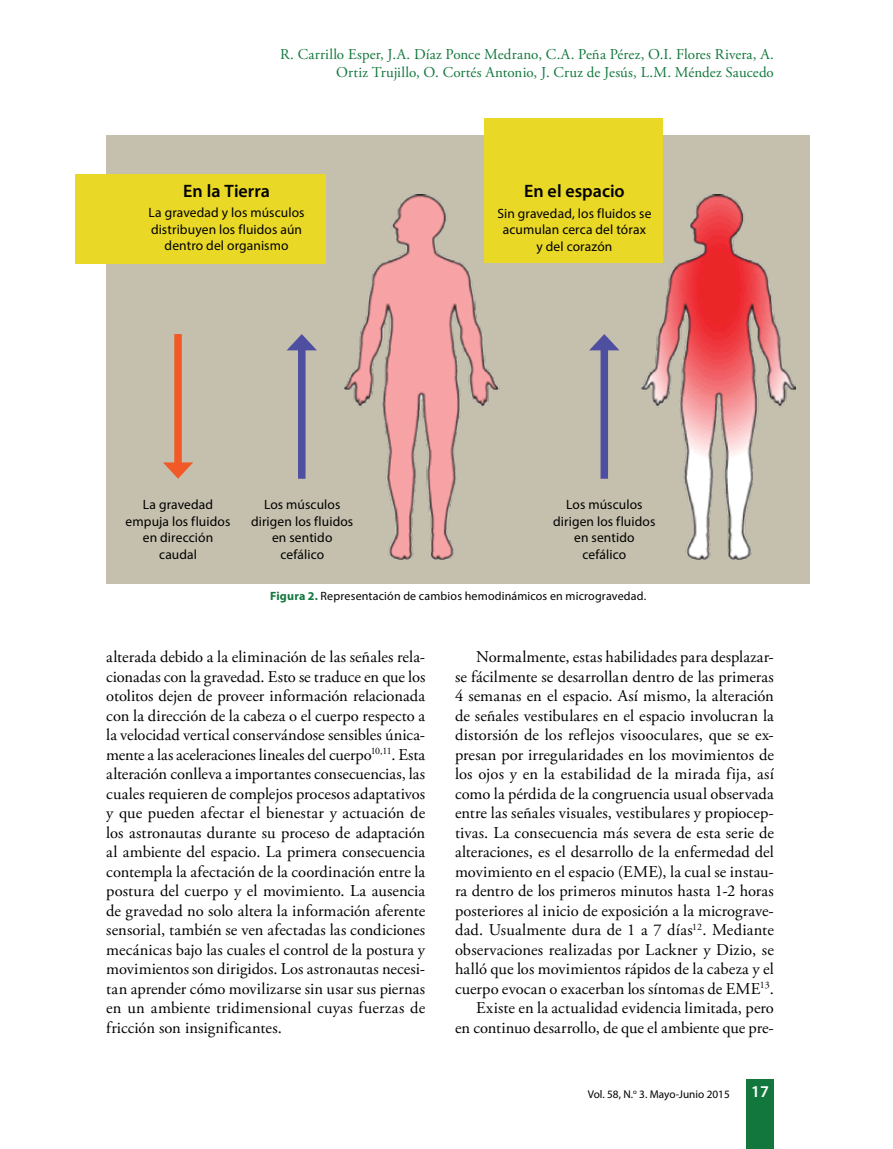
<style>
.page{position:relative;width:893px;height:1149px;background:#fff}
.page>*{position:absolute;margin:0;border:0;box-sizing:border-box;transform-origin:0 0}
.t1{font:600 18px "Myriad Pro";color:#000}
.t2{font:16.5px/19.5px "Adobe Garamond Pro";letter-spacing:.005em;color:#000;text-align:justify}
.t3{font:600 16.5px "Myriad Pro";color:#fff}
.t4{font:15px/18px "Adobe Garamond Pro";color:#12773d;text-align:right}
.t5{font:13.5px/16.5px "Myriad Pro";letter-spacing:.005em;color:#000;text-align:center}
.t6{font:12px "Myriad Pro";letter-spacing:.015em;color:#000}
.t7{font:11.25px "Myriad Pro";color:#000}
.s1{font-weight:700;color:#12773d}
</style>
<div class="page">
<div style="left:746px;top:1078px;width:28px;height:70px;background:#12773d"></div>
<div style="left:106px;top:135px;width:704px;height:449px;background:#c4c0ad"></div>
<div style="left:75px;top:174px;width:250px;height:89px;background:#e9d826"></div>
<img style="left:599px;top:194px;width:197px;height:365px">
<img style="left:344px;top:194px;width:156px;height:365px">
<div style="left:174px;top:334px;width:8px;height:134px;background:#f15a26"></div>
<svg style="left:163px;top:462px;width:30px;height:16px"></svg>
<div style="left:298px;top:344px;width:7px;height:134px;background:#4e4fa1"></div>
<svg style="left:287px;top:334px;width:30px;height:16px"></svg>
<div style="left:601px;top:344px;width:7px;height:134px;background:#4e4fa1"></div>
<svg style="left:589px;top:334px;width:30px;height:16px"></svg>
<div style="left:485px;top:118px;width:178px;height:145px;background:#e9d826"></div>
<p class="t4" style="left:280px;top:45px;width:495px">R. Carrillo Esper, J.A. Díaz Ponce Medrano, C.A. Peña Pérez, O.I. Flores Rivera, A.<br>Ortiz Trujillo, O. Cortés Antonio, J. Cruz de Jesús, L.M. Méndez Saucedo</p>
<p class="t1" style="left:183px;top:179px;width:88px">En la Tierra</p>
<p class="t5" style="left:149px;top:204px;width:158px">La gravedad y los músculos distribuyen los fluidos aún dentro del organismo</p>
<p class="t1" style="left:524px;top:179px;width:102px">En el espacio</p>
<p class="t5" style="left:497px;top:204px;width:156px">Sin gravedad, los fluidos se acumulan cerca del tórax<br>y del corazón</p>
<p class="t5" style="left:126px;top:496px;width:106px">La gravedad empuja los fluidos en dirección caudal</p>
<p class="t5" style="left:251px;top:496px;width:104px">Los músculos dirigen los fluidos en sentido cefálico</p>
<p class="t5" style="left:553px;top:496px;width:104px">Los músculos dirigen los fluidos en sentido cefálico</p>
<p class="t6" style="left:270px;top:588px;width:378px"><span class="s1">Figura 2.</span> Representación de cambios hemodinámicos en microgravedad.</p>
<p class="t2" style="left:106px;top:647px;width:321px">alterada debido a la eliminación de las señales rela&shy;cionadas con la gravedad. Esto se traduce en que los otolitos dejen de proveer información relacionada con la dirección de la cabeza o el cuerpo respecto a la velocidad vertical conservándose sensibles única&shy;mente a las aceleraciones lineales del cuerpo<sup>10,11</sup>. Esta alteración conlleva a importantes consecuencias, las cuales requieren de complejos procesos adaptativos y que pueden afectar el bienestar y actuación de los astronautas durante su proceso de adaptación al ambiente del espacio. La primera consecuencia contempla la afectación de la coordinación entre la postura del cuerpo y el movimiento. La ausencia de gravedad no solo altera la información aferente sensorial, también se ven afectadas las condiciones mecánicas bajo las cuales el control de la postura y movimientos son dirigidos. Los astronautas necesi&shy;tan aprender cómo movilizarse sin usar sus piernas en un ambiente tridimensional cuyas fuerzas de fricción son insignificantes.</p>
<p class="t2" style="left:455px;top:647px;width:321px;text-align:right">Normalmente, estas habilidades para desplazar-<br>se fácilmente se desarrollan dentro de las primeras 4 semanas en el espacio. Así mismo, la alteración de señales vestibulares en el espacio involucran la distorsión de los reflejos visooculares, que se ex&shy;presan por irregularidades en los movimientos de los ojos y en la estabilidad de la mirada fija, así como la pérdida de la congruencia usual observada entre las señales visuales, vestibulares y propiocep&shy;tivas. La consecuencia más severa de esta serie de alteraciones, es el desarrollo de la enfermedad del movimiento en el espacio (EME), la cual se instau&shy;ra dentro de los primeros minutos hasta 1-2 horas posteriores al inicio de exposición a la micrograve&shy;dad. Usualmente dura de 1 a 7 días<sup>12</sup>. Mediante observaciones realizadas por Lackner y Dizio, se halló que los movimientos rápidos de la cabeza y el cuerpo evocan o exacerban los síntomas de EME<sup>13</sup>.<br>Existe en la actualidad evidencia limitada, pero<br>en continuo desarrollo, de que el ambiente que pre-</p>
<p class="t7" style="left:588px;top:1086px;width:143px">Vol. 58, N.<sup>o</sup> 3. Mayo-Junio 2015</p>
<p class="t3" style="left:751px;top:1080px;width:27px">1717</p>
</div>
